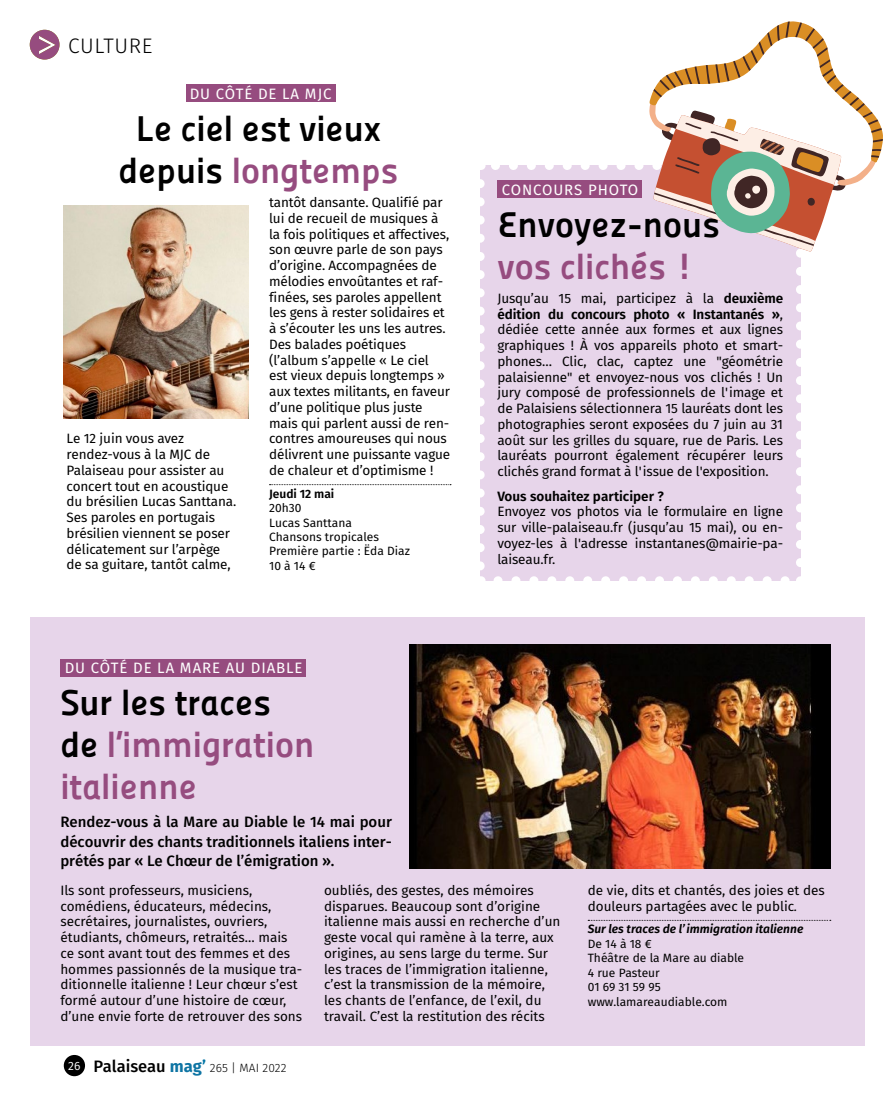
<style>
.page{position:relative;width:893px;height:1106px;background:#fff}
.page>*{position:absolute;margin:0;border:0;box-sizing:border-box;transform-origin:0 0}
.t1{font:36px/42px "Panefresco 800 wt";color:#964c7f}
.t2{font:36px/42px "Panefresco 800 wt";color:#000;text-align:center}
.t3{font:300 21px "Fira Sans";letter-spacing:.03em;color:#000}
.t4{font:500 15px/19.5px "Fira Sans";color:#000;text-align:justify}
.t5{font:15px "Fira Sans";letter-spacing:.06em;color:#fff}
.t6{font:13.5px/15.8px "Fira Sans";letter-spacing:-.01em;color:#000}
.t7{font:600 13.5px "Fira Sans";color:#000}
.t8{font:12px/14.4px "Fira Sans";color:#000}
.t9{font:italic 600 12px "Fira Sans";color:#000}
.t10{font:300 12px "Fira Sans";color:#000}
.t11{font:600 12px "Fira Sans";color:#000}
.s1{color:#964c7f}
.s2{font-weight:600}
.s3{color:#000}
.s4{font-style:italic}
.s5{font-weight:500;font-size:16.5px}
.s6{font-weight:700;font-size:16.5px;color:#0f75a4}
.s7{font-weight:700;font-size:16.5px;color:#0074a4}
</style>
<div class="page">
<div style="left:30px;top:618px;width:835px;height:427px;background:#e7d5ea"></div>
<div style="left:64px;top:1054px;width:21px;height:22px;background:#000;border-radius:50%"></div>
<svg style="left:30px;top:30px;width:30px;height:30px"></svg>
<div style="left:60px;top:659px;width:246px;height:17px;background:#964c7f"></div>
<svg style="left:588px;top:920px;width:243px;height:1px"></svg>
<img style="left:409px;top:644px;width:421px;height:224px">
<svg style="left:480px;top:21px;width:403px;height:560px"></svg>
<div style="left:186px;top:85px;width:149px;height:17px;background:#964c7f"></div>
<svg style="left:269px;top:484px;width:182px;height:1px"></svg>
<img style="left:64px;top:205px;width:184px;height:214px">
<h2 class="t3" style="left:68px;top:31px;width:86px">CULTURE</h2>
<p class="t5" style="left:190px;top:82px;width:143px">DU CÔTÉ DE LA MJC</p>
<h1 class="t2" style="left:118px;top:105px;width:282px">Le ciel est vieux depuis <span class="s1">longtemps</span></h1>
<p class="t6" style="left:67px;top:430px;width:171px">Le 12 juin vous avez rendez-vous à la MJC de<br>Palaiseau pour assister au concert tout en acoustique du brésilien Lucas Santtana.<br>Ses paroles en portugais brésilien viennent se poser délicatement sur l’arpège de sa guitare, tantôt calme,</p>
<p class="t6" style="left:269px;top:194px;width:183px">tantôt dansante. Qualifié par lui de recueil de musiques à la fois politiques et affectives, son œuvre parle de son pays d’origine. Accompagnées de mélodies envoûtantes et raf&shy;finées, ses paroles appellent les gens à rester solidaires et à s’écouter les uns les autres.<br>Des balades poétiques (l’album s’appelle « Le ciel est vieux depuis longtemps » aux textes militants, en faveur d’une politique plus juste mais qui parlent aussi de ren&shy;contres amoureuses qui nous délivrent une puissante vague de chaleur et d’optimisme !</p>
<p class="t11" style="left:269px;top:484px;width:67px">Jeudi 12 mai</p>
<p class="t8" style="left:269px;top:500px;width:142px">20h30<br>Lucas Santtana<br>Chansons tropicales<br>Première partie : Ëda Diaz<br>10 à 14 €</p>
<p class="t5" style="left:502px;top:178px;width:138px">CONCOURS PHOTO</p>
<h1 class="t2" style="left:497px;top:201px;width:224px">Envoyez-nous</h1>
<h1 class="t1" style="left:497px;top:243px;width:198px">vos clichés !</h1>
<p class="t6" style="left:497px;top:290px;width:287px;text-align:justify">Jusqu’au 15 mai, participez à la <span class="s2">deuxième édition du concours photo « Instantanés »</span>, dédiée cette année aux formes et aux lignes graphiques ! À vos appareils photo et smart&shy;phones… Clic, clac, captez une "géométrie palaisienne" et envoyez-nous vos clichés ! Un jury composé de professionnels de l'image et de Palaisiens sélectionnera 15 lauréats dont les photographies seront exposées du 7 juin au 31 août sur les grilles du square, rue de Paris. Les lauréats pourront également récupérer leurs clichés grand format à l'issue de l'exposition.</p>
<p class="t7" style="left:497px;top:485px;width:168px">Vous souhaitez participer ?</p>
<p class="t6" style="left:497px;top:503px;width:287px;text-align:justify">Envoyez vos photos via le formulaire en ligne sur ville-palaiseau.fr (jusqu’au 15 mai), ou en&shy;voyez-les à l'adresse instantanes@mairie-pa&shy;laiseau.fr.</p>
<p class="t5" style="left:65px;top:656px;width:239px">DU CÔTÉ DE LA MARE AU DIABLE</p>
<h1 class="t1" style="left:60px;top:679px;width:256px"><span class="s3">Sur les traces de</span> l’immigration italienne</h1>
<p class="t4" style="left:60px;top:811px;width:333px">Rendez-vous à la Mare au Diable le 14 mai pour découvrir des chants traditionnels italiens inter&shy;prétés par « Le Chœur de l’émigration ».</p>
<p class="t6" style="left:60px;top:881px;width:243px">Ils sont professeurs, musiciens, comédiens, éducateurs, médecins, secrétaires, journalistes, ouvriers, étudiants, chômeurs, retraités… mais ce sont avant tout des femmes et des hommes passionnés de la musique tra&shy;ditionnelle italienne ! Leur chœur s’est formé autour d’une histoire de cœur, d’une envie forte de retrouver des sons</p>
<p class="t6" style="left:324px;top:882px;width:238px">oubliés, des gestes, des mémoires disparues. Beaucoup sont d’origine italienne mais aussi en recherche d’un geste vocal qui ramène à la terre, aux origines, au sens large du terme. Sur les traces de l’immigration italienne, c’est la transmission de la mémoire, les chants de l’enfance, de l’exil, du travail. C’est la restitution des récits</p>
<p class="t6" style="left:588px;top:881px;width:239px">de vie, dits et chantés, des joies et des douleurs partagées avec le public<span class="s4">.</span></p>
<p class="t9" style="left:588px;top:919px;width:217px">Sur les traces de l’immigration italienne</p>
<p class="t8" style="left:588px;top:936px;width:158px">De 14 à 18 €<br>Théâtre de la Mare au diable<br>4 rue Pasteur<br>01 69 31 59 95 www.lamareaudiable.com</p>
<p class="t10" style="left:68px;top:1059px;width:220px"><sup>26</sup> <span class="s5">Palaiseau</span> <span class="s6">mag</span><span class="s7">’</span> 265 | MAI 2022</p>
</div>
